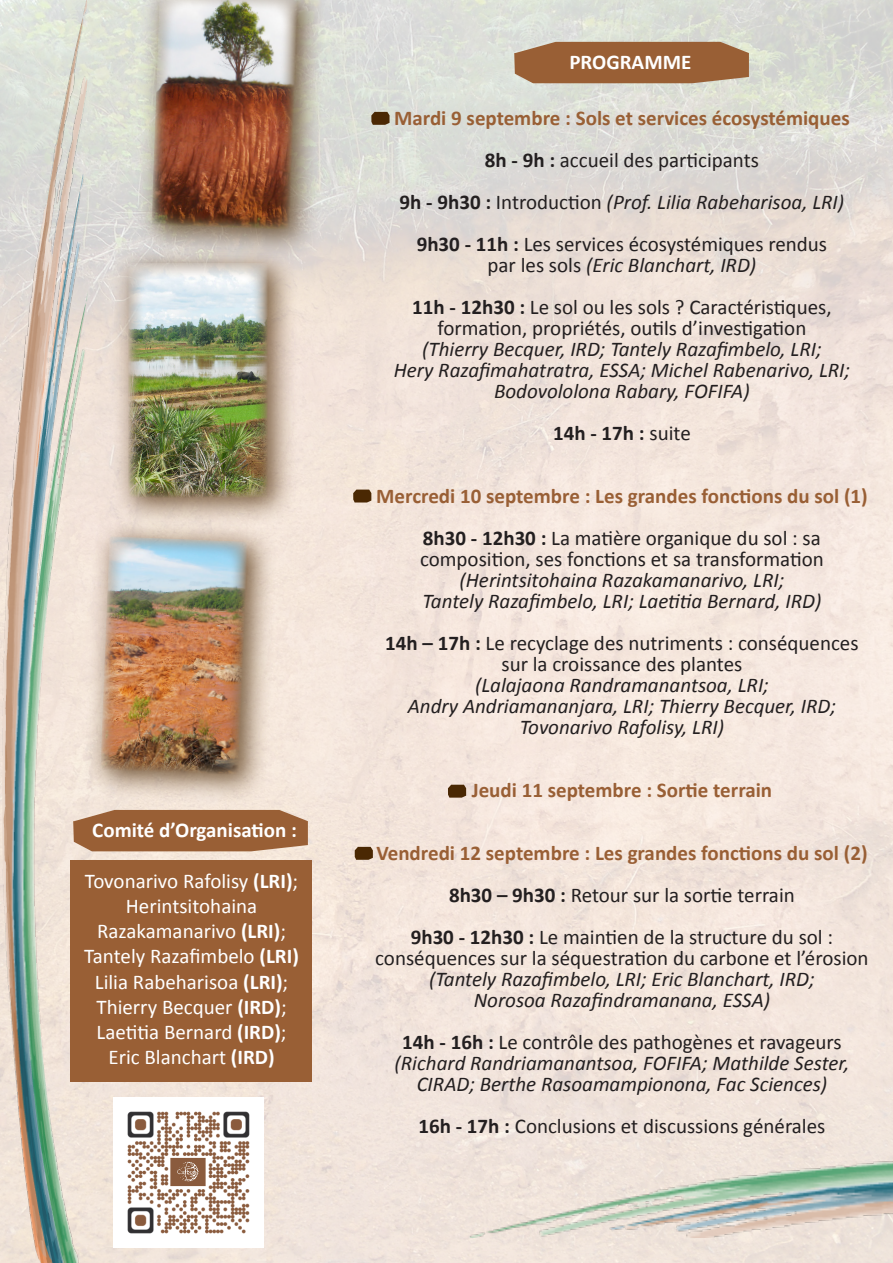
<style>
.page{position:relative;width:893px;height:1263px;background:#fff}
.page>*{position:absolute;margin:0;border:0;box-sizing:border-box;transform-origin:0 0}
.t1{font:italic 21px/21px "Calibri";color:#231f20;text-align:center}
.t2{font:21px/21px "Calibri";color:#231f20;text-align:center}
.t3{font:700 21px "Calibri";color:#995f35}
.t4{font:21px "Calibri";color:#fff}
.t5{font:700 21px "Calibri";color:#fff}
.t6{font:700 21px "Calibri";color:#231f20}
.s1{font-weight:700}
.s2{font-weight:700;font-style:normal}
.s3{font-style:normal}
.s4{font-weight:400}
.s5{font-style:italic}
</style>
<div class="page">
<img style="left:0;top:0;width:893px;height:1263px">
<div style="left:70px;top:860px;width:242px;height:221px;background:#995f35"></div>
<div style="left:87px;top:810px;width:221px;height:41px;background:#995f35"></div>
<svg style="left:514px;top:42px;width:235px;height:41px;background:#9d6740"></svg>
<img style="left:114px;top:1097px;width:150px;height:150px">
<svg style="left:371px;top:112px;width:18px;height:13px"></svg>
<svg style="left:353px;top:490px;width:18px;height:12px"></svg>
<svg style="left:355px;top:847px;width:18px;height:13px"></svg>
<div style="left:83px;top:519px;width:194px;height:285px;background:#4a2803;opacity:.75"></div>
<img style="left:100px;top:536px;width:148px;height:239px">
<div style="left:111px;top:245px;width:187px;height:282px;background:#4a2803;opacity:.75"></div>
<img style="left:129px;top:263px;width:139px;height:234px">
<div style="left:134px;top:0;width:193px;height:259px;background:#4a2803;opacity:.75"></div>
<img style="left:151px;top:0;width:147px;height:230px">
<img style="left:2px;top:0;width:85px;height:1263px">
<img style="left:466px;top:1135px;width:427px;height:102px">
<svg style="left:448px;top:785px;width:18px;height:13px"></svg>
<p class="t5" style="left:92px;top:817px;width:206px">Comité d’Organisation :</p>
<p class="t4" style="left:85px;top:868px;width:215px">Tovonarivo Rafolisy <span class="s1">(LRI)</span>;</p>
<p class="t4" style="left:126px;top:893px;width:133px">Herintsitohaina</p>
<p class="t4" style="left:97px;top:918px;width:190px">Razakamanarivo <span class="s1">(LRI)</span>;</p>
<p class="t4" style="left:84px;top:943px;width:216px">Tantely Razafimbelo <span class="s1">(LRI)</span></p>
<p class="t4" style="left:95px;top:968px;width:195px">Lilia Rabeharisoa <span class="s1">(LRI)</span>;</p>
<p class="t4" style="left:96px;top:994px;width:192px">Thierry Becquer <span class="s1">(IRD)</span>;</p>
<p class="t4" style="left:97px;top:1019px;width:191px">Laetitia Bernard <span class="s1">(IRD)</span>;</p>
<p class="t4" style="left:108px;top:1044px;width:168px">Eric Blanchart <span class="s1">(IRD)</span></p>
<p class="t5" style="left:569px;top:49px;width:123px">PROGRAMME</p>
<p class="t3" style="left:394px;top:105px;width:457px">Mardi 9 septembre : Sols et services écosystémiques</p>
<p class="t2" style="left:485px;top:148px;width:276px"><span class="s1">8h - 9h :</span> accueil des participants</p>
<p class="t1" style="left:400px;top:190px;width:446px"><span class="s2">9h - 9h30 :</span> <span class="s3">Introduction</span> (Prof. Lilia Rabeharisoa, LRI)</p>
<p class="t2" style="left:417px;top:232px;width:412px"><span class="s1">9h30 - 11h :</span> Les services écosystémiques rendus</p>
<p class="t1" style="left:488px;top:253px;width:270px"><span class="s3">par les sols</span> (Eric Blanchart, IRD)</p>
<p class="t2" style="left:412px;top:295px;width:421px"><span class="s1">11h - 12h30 :</span> Le sol ou les sols ? Caractéristiques, formation, propriétés, outils d’investigation</p>
<p class="t1" style="left:422px;top:337px;width:401px">(Thierry Becquer, IRD; Tantely Razafimbelo, LRI;</p>
<p class="t1" style="left:394px;top:358px;width:458px">Hery Razafimahatratra, ESSA; Michel Rabenarivo, LRI;<br>Bodovololona Rabary, FOFIFA)</p>
<p class="t6" style="left:553px;top:420px;width:139px">14h - 17h : <span class="s4">suite</span></p>
<p class="t3" style="left:376px;top:483px;width:493px">Mercredi 10 septembre : Les grandes fonctions du sol (1)</p>
<p class="t2" style="left:420px;top:526px;width:405px"><span class="s1">8h30 - 12h30 :</span> La matière organique du sol : sa composition, ses fonctions et sa transformation <span class="s5">(Herintsitohaina Razakamanarivo, LRI;</span></p>
<p class="t1" style="left:422px;top:589px;width:400px">Tantely Razafimbelo, LRI; Laetitia Bernard, IRD)</p>
<p class="t2" style="left:385px;top:631px;width:475px"><span class="s1">14h – 17h :</span> Le recyclage des nutriments : conséquences sur la croissance des plantes</p>
<p class="t1" style="left:475px;top:673px;width:295px">(Lalajaona Randramanantsoa, LRI;</p>
<p class="t1" style="left:408px;top:694px;width:430px">Andry Andriamananjara, LRI; Thierry Becquer, IRD;</p>
<p class="t1" style="left:520px;top:715px;width:206px">Tovonarivo Rafolisy, LRI)</p>
<p class="t3" style="left:472px;top:777px;width:302px">Jeudi 11 septembre : Sortie terrain</p>
<p class="t3" style="left:376px;top:840px;width:493px">Vendredi 12 septembre : Les grandes fonctions du sol (2)</p>
<p class="t2" style="left:449px;top:883px;width:347px"><span class="s1">8h30 – 9h30 :</span> Retour sur la sortie terrain</p>
<p class="t2" style="left:375px;top:925px;width:495px"><span class="s1">9h30 - 12h30 :</span> Le maintien de la structure du sol : conséquences sur la séquestration du carbone et l’érosion</p>
<p class="t1" style="left:429px;top:967px;width:387px">(Tantely Razafimbelo, LRI; Eric Blanchart, IRD;</p>
<p class="t1" style="left:474px;top:988px;width:298px">Norosoa Razafindramanana, ESSA)</p>
<p class="t1" style="left:395px;top:1030px;width:456px"><span class="s2">14h - 16h :</span> <span class="s3">Le contrôle des pathogènes et ravageurs </span>(Richard Randriamanantsoa, FOFIFA; Mathilde Sester,<br>CIRAD; Berthe Rasoamampionona, Fac Sciences)</p>
<p class="t2" style="left:418px;top:1114px;width:408px"><span class="s1">16h - 17h :</span> Conclusions et discussions générales</p>
</div>
